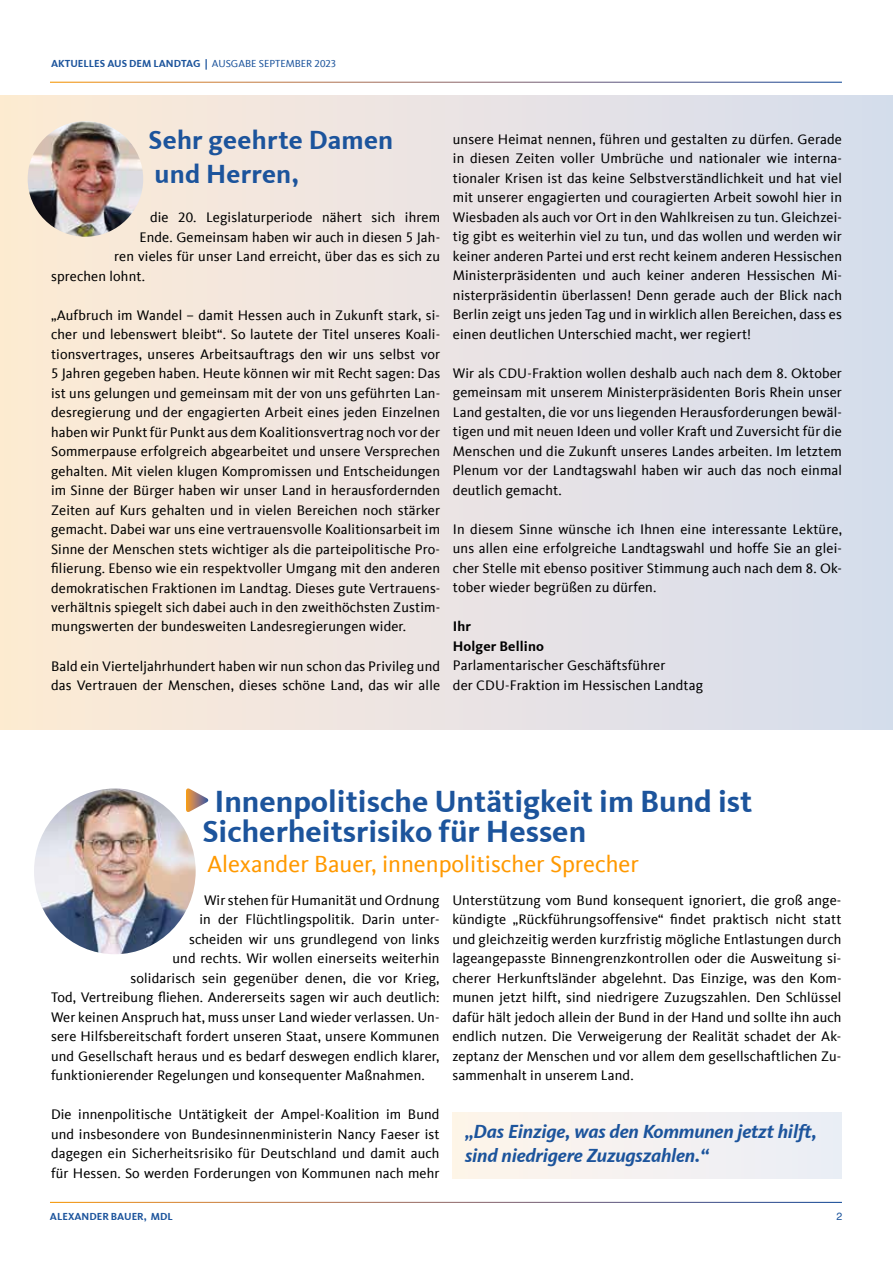
<style>
.page{position:relative;width:893px;height:1263px;background:#fff}
.page>*{position:absolute;margin:0;border:0;box-sizing:border-box;transform-origin:0 0}
.t1{font:700 31.5px/30px "CDU Kievit Tab";color:#1c549c}
.t2{font:700 27px/33.8px "CDU Kievit Tab";letter-spacing:.01em;color:#1c549c}
.t3{font:24px "CDU Kievit Tab";color:#f90}
.t4{font:italic 700 19.5px/23.4px "CDU Kievit Tab";letter-spacing:-.01em;color:#1c549c}
.t5{font:14.25px/19.5px "CDU Kievit Tab";letter-spacing:.01em;color:#000;text-align:justify}
.t6{font:700 14.25px/19.5px "CDU Kievit Tab";letter-spacing:.01em;color:#000}
.t7{font:700 10.5px "CDU Kievit Tab";color:#1c549c}
.t8{font:10.5px "Helvetica";color:#1c549c}
.s1{font-weight:400}
</style>
<div class="page">
<div style="left:0;top:96px;width:893px;height:633px;background:linear-gradient(to right,#feebd5,#d6ddee)"></div>
<img style="left:28px;top:121px;width:115px;height:116px;border-radius:58px">
<svg style="left:196px;top:792px;width:13px;height:16px"></svg>
<div style="left:453px;top:1112px;width:388px;height:66px;background:#f5f1f1"></div>
<img style="left:34px;top:788px;width:162px;height:166px">
<p class="t7" style="left:51px;top:57px;width:287px">AKTUELLES AUS DEM LANDTAG | <span class="s1">AUSGABE SEPTEMBER 2023</span></p>
<h2 class="t2" style="left:149px;top:123px;width:246px">Sehr geehrte Damen und Herren,</h2>
<p class="t5" style="left:150px;top:208px;width:292px">die 20. Legislaturperiode nähert sich ihrem</p>
<p class="t5" style="left:140px;top:227px;width:302px">Ende. Gemeinsam haben wir auch in diesen 5 Jah-</p>
<p class="t5" style="left:114px;top:247px;width:328px">ren vieles für unser Land erreicht, über das es sich zu</p>
<p class="t5" style="left:51px;top:266px;width:96px">sprechen lohnt.</p>
<p class="t5" style="left:51px;top:305px;width:391px">„Aufbruch im Wandel – damit Hessen auch in Zukunft stark, si&shy;cher und lebenswert bleibt“. So lautete der Titel unseres Koali&shy;tionsvertrages, unseres Arbeitsauftrags den wir uns selbst vor 5 Jahren gegeben haben. Heute können wir mit Recht sagen: Das ist uns gelungen und gemeinsam mit der von uns geführten Lan&shy;desregierung und der engagierten Arbeit eines jeden Einzelnen haben wir Punkt für Punkt aus dem Koalitionsvertrag noch vor der Sommerpause erfolgreich abgearbeitet und unsere Versprechen gehalten. Mit vielen klugen Kompromissen und Entscheidungen im Sinne der Bürger haben wir unser Land in herausfordernden Zeiten auf Kurs gehalten und in vielen Bereichen noch stärker gemacht. Dabei war uns eine vertrauensvolle Koalitionsarbeit im Sinne der Menschen stets wichtiger als die parteipolitische Pro&shy;filierung. Ebenso wie ein respektvoller Umgang mit den anderen demokratischen Fraktionen im Landtag. Dieses gute Vertrauens&shy;verhältnis spiegelt sich dabei auch in den zweithöchsten Zustim&shy;mungswerten der bundesweiten Landesregierungen wider.</p>
<p class="t5" style="left:51px;top:656px;width:391px">Bald ein Vierteljahrhundert haben wir nun schon das Privileg und das Vertrauen der Menschen, dieses schöne Land, das wir alle</p>
<p class="t5" style="left:453px;top:130px;width:391px">unsere Heimat nennen, führen und gestalten zu dürfen. Gerade in diesen Zeiten voller Umbrüche und nationaler wie interna&shy;tionaler Krisen ist das keine Selbstverständlichkeit und hat viel mit unserer engagierten und couragierten Arbeit sowohl hier in Wiesbaden als auch vor Ort in den Wahlkreisen zu tun. Gleichzei&shy;tig gibt es weiterhin viel zu tun, und das wollen und werden wir keiner anderen Partei und erst recht keinem anderen Hessischen Ministerpräsidenten und auch keiner anderen Hessischen Mi&shy;nisterpräsidentin überlassen! Denn gerade auch der Blick nach Berlin zeigt uns jeden Tag und in wirklich allen Bereichen, dass es einen deutlichen Unterschied macht, wer regiert!</p>
<p class="t5" style="left:453px;top:363px;width:391px">Wir als CDU-Fraktion wollen deshalb auch nach dem 8. Oktober gemeinsam mit unserem Ministerpräsidenten Boris Rhein unser Land gestalten, die vor uns liegenden Herausforderungen bewäl&shy;tigen und mit neuen Ideen und voller Kraft und Zuversicht für die Menschen und die Zukunft unseres Landes arbeiten. Im letztem Plenum vor der Landtagswahl haben wir auch das noch einmal deutlich gemacht.</p>
<p class="t5" style="left:453px;top:519px;width:391px">In diesem Sinne wünsche ich Ihnen eine interessante Lektüre, uns allen eine erfolgreiche Landtagswahl und hoffe Sie an glei&shy;cher Stelle mit ebenso positiver Stimmung auch nach dem 8. Ok&shy;tober wieder begrüßen zu dürfen.</p>
<p class="t6" style="left:453px;top:617px;width:93px">Ihr<br>Holger Bellino</p>
<p class="t5" style="left:453px;top:656px;width:252px">Parlamentarischer Geschäftsführer<br>der CDU-Fraktion im Hessischen Landtag</p>
<h1 class="t1" style="left:203px;top:786px;width:551px;text-indent:12px">Innenpolitische Untätigkeit im Bund ist<br>Sicherheitsrisiko für Hessen</h1>
<h3 class="t3" style="left:207px;top:850px;width:433px">Alexander Bauer, innenpolitischer Sprecher</h3>
<p class="t5" style="left:204px;top:890px;width:237px">Wir stehen für Humanität und Ordnung</p>
<p class="t5" style="left:200px;top:910px;width:241px">in der Flüchtlingspolitik. Darin unter-</p>
<p class="t5" style="left:189px;top:929px;width:252px">scheiden wir uns grundlegend von links</p>
<p class="t5" style="left:173px;top:949px;width:269px">und rechts. Wir wollen einerseits weiterhin</p>
<p class="t5" style="left:131px;top:968px;width:311px">solidarisch sein gegenüber denen, die vor Krieg,</p>
<p class="t5" style="left:51px;top:988px;width:390px">Tod, Vertreibung fliehen. Andererseits sagen wir auch deutlich:</p>
<p class="t5" style="left:51px;top:1007px;width:390px">Wer keinen Anspruch hat, muss unser Land wieder verlassen. Un-</p>
<p class="t5" style="left:51px;top:1027px;width:390px">sere Hilfsbereitschaft fordert unseren Staat, unsere Kommunen</p>
<p class="t5" style="left:51px;top:1046px;width:390px">und Gesellschaft heraus und es bedarf deswegen endlich klarer,</p>
<p class="t5" style="left:51px;top:1066px;width:375px">funktionierender Regelungen und konsequenter Maßnahmen.</p>
<p class="t5" style="left:51px;top:1105px;width:390px">Die innenpolitische Untätigkeit der Ampel-Koalition im Bund und insbesondere von Bundesinnenministerin Nancy Faeser ist dagegen ein Sicherheitsrisiko für Deutschland und damit auch für Hessen. So werden Forderungen von Kommunen nach mehr</p>
<p class="t5" style="left:452px;top:890px;width:391px">Unterstützung vom Bund konsequent ignoriert, die groß ange&shy;kündigte „Rückführungsoffensive“ findet praktisch nicht statt und gleichzeitig werden kurzfristig mögliche Entlastungen durch lageangepasste Binnengrenzkontrollen oder die Ausweitung si&shy;cherer Herkunftsländer abgelehnt. Das Einzige, was den Kom&shy;munen jetzt hilft, sind niedrigere Zuzugszahlen. Den Schlüssel dafür hält jedoch allein der Bund in der Hand und sollte ihn auch endlich nutzen. Die Verweigerung der Realität schadet der Ak&shy;zeptanz der Menschen und vor allem dem gesellschaftlichen Zu&shy;sammenhalt in unserem Land.</p>
<h3 class="t4" style="left:465px;top:1120px;width:353px">„Das Einzige, was den Kommunen jetzt hilft, sind niedrigere Zuzugszahlen.“</h3>
<p class="t7" style="left:50px;top:1210px;width:124px">ALEXANDER BAUER, MDL</p>
<p class="t8" style="left:837px;top:1209px;width:7px">2</p>
</div>
